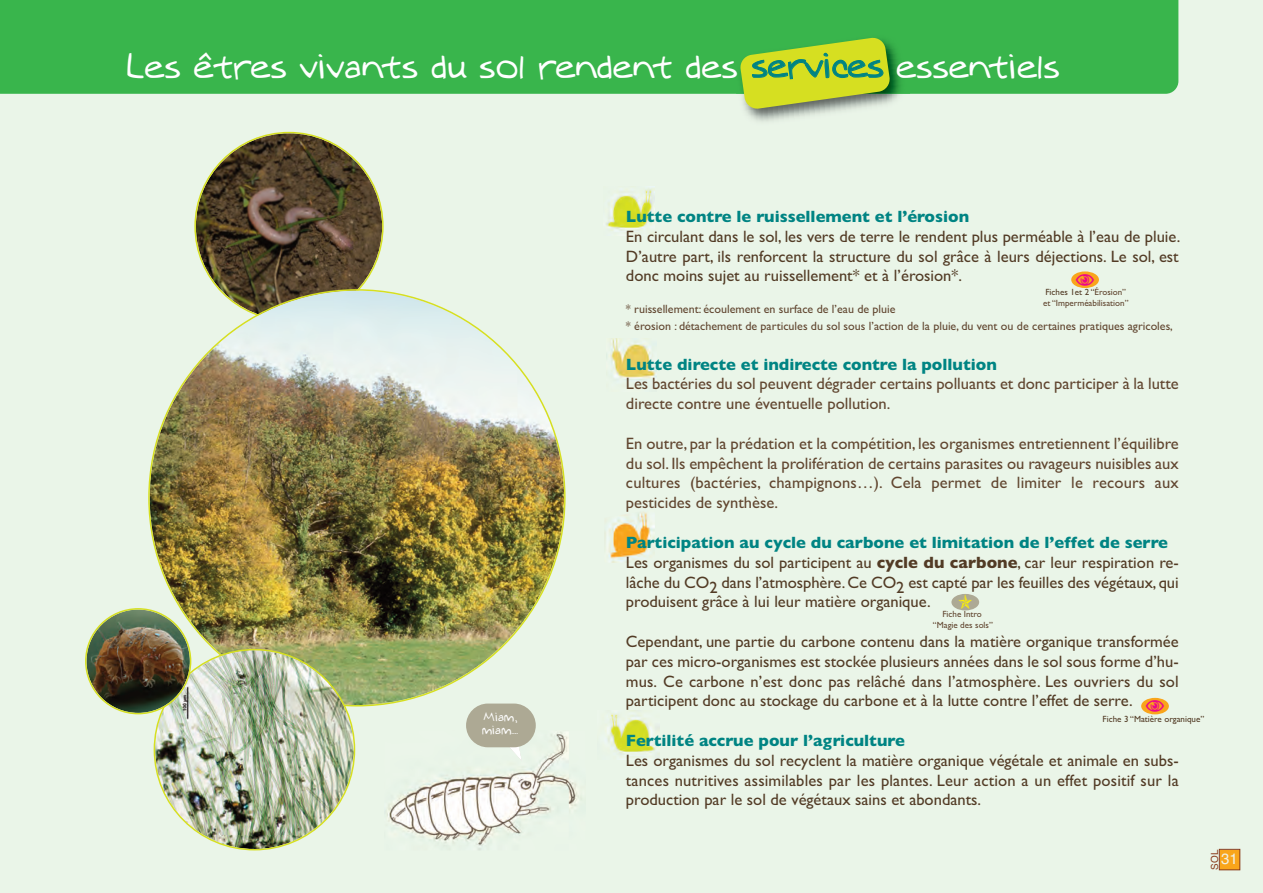
<style>
.page{position:relative;width:1263px;height:893px;background:#eaf5e8}
.page>*{position:absolute;margin:0;border:0;box-sizing:border-box;transform-origin:0 0}
.t1{font:33px "Augie";color:#fff}
.t2{font:16.5px/19.8px "Gill Sans";color:#523b25;text-align:justify}
.t3{font:16.5px/19.8px "Gill Sans";color:#614630}
.t4{font:700 16.5px "Gill Sans";color:#008483}
.t5{font:15px "Helvetica";color:#f1f1e5}
.t6{font:12px/17.5px "Gill Sans";color:#614630}
.t7{font:11.55px/12.8px "Augie";color:#fff}
.t8{font:9.9px "Helvetica";color:#893d1d}
.t9{font:9px/10.8px "Gill Sans";color:#614630;text-align:center}
.t10{font:9px "Gill Sans";color:#523b25}
.s1{color:#008483}
.s2{font-weight:700;color:#008483}
.s3{font-weight:700}
.s4{color:#523b25}
</style>
<div class="page">
<img style="left:606px;top:186px;width:48px;height:46px">
<img style="left:610px;top:338px;width:47px;height:42px">
<img style="left:604px;top:512px;width:51px;height:51px">
<img style="left:604px;top:710px;width:56px;height:46px">
<div style="left:1220px;top:850px;width:19px;height:19px;background:#f9a51b"></div>
<div style="left:1219px;top:849px;width:21px;height:21px;border:1px solid #893d1d"></div>
<div style="left:0;top:0;width:1178px;height:94px;background:#39b54c"></div>
<img style="left:745px;top:94px;width:154px;height:28px">
<img style="left:730px;top:28px;width:180px;height:66px">
<svg style="left:740px;top:37px;width:150px;height:73px"></svg>
<svg style="left:194px;top:132px;width:190px;height:157px"></svg>
<img style="left:387px;top:730px;width:195px;height:120px">
<img style="left:505px;top:746px;width:17px;height:15px">
<div style="left:466px;top:703px;width:70px;height:44px;background:#ada994;border-radius:22px"></div>
<svg style="left:1071px;top:271px;width:28px;height:17px"></svg>
<img style="left:148px;top:289px;width:418px;height:417px">
<div style="left:951px;top:594px;width:28px;height:16px;background:#ada994;border-radius:50%"></div>
<div style="left:1141px;top:698px;width:28px;height:16px;background:#f9a51b;border-radius:50%"></div>
<img style="left:85px;top:608px;width:270px;height:242px">
<svg style="left:1076px;top:274px;width:18px;height:12px"></svg>
<h1 class="t1" style="left:128px;top:47px;width:935px">Les êtres vivants du sol rendent des <span class="s1">services</span> essentiels</h1>
<p class="t7" style="left:482px;top:711px;width:38px">Miam, miam....</p>
<p class="t4" style="left:626px;top:207px;width:345px">Lutte contre le ruissellement et l’érosion</p>
<p class="t2" style="left:626px;top:226px;width:556px">En circulant dans le sol, les vers de terre le rendent plus perméable à l’eau de pluie.<br>D’autre part, ils renforcent la structure du sol grâce à leurs déjections. Le sol, est donc moins sujet au ruissellement* et à l’érosion*.</p>
<p class="t6" style="left:626px;top:300px;width:548px">* ruissellement: écoulement en surface de l’eau de pluie<br>* érosion : détachement de particules du sol sous l’action de la pluie, du vent ou de certaines pratiques agricoles,</p>
<p class="t4" style="left:626px;top:354px;width:372px">Lutte directe et indirecte contre la pollution</p>
<p class="t3" style="left:626px;top:374px;width:554px">Les bactéries du sol peuvent dégrader certains polluants et donc participer à la lutte directe contre une éventuelle pollution.</p>
<p class="t3" style="left:626px;top:433px;width:554px;text-align:justify">En outre, par la prédation et la compétition, les organismes entretiennent l’équilibre du sol. Ils empêchent la prolifération de certains parasites ou ravageurs nuisibles aux cultures (bactéries, champignons…). Cela permet de limiter le recours aux pesticides de synthèse.</p>
<p class="t2" style="left:626px;top:532px;width:554px;text-align:left"><span class="s2">Participation au cycle du carbone et limitation de l’effet de serre </span>Les organismes du sol participent au <span class="s3">cycle du carbone</span>, car leur respiration re&shy;lâche du CO2 dans l’atmosphère.Ce CO2 est capté par les feuilles des végétaux, qui produisent grâce à lui leur matière organique.</p>
<p class="t2" style="left:626px;top:631px;width:554px">Cependant, une partie du carbone contenu dans la matière organique transformée par ces micro-organismes est stockée plusieurs années dans le sol sous forme d’hu&shy;mus. Ce carbone n’est donc pas relâché dans l’atmosphère. Les ouvriers du sol participent donc au stockage du carbone et à la lutte contre l’effet de serre.</p>
<p class="t4" style="left:626px;top:730px;width:280px">Fertilité accrue pour l’agriculture</p>
<p class="t2" style="left:626px;top:750px;width:554px">Les organismes du sol recyclent la matière organique végétale et animale en subs&shy;tances nutritives assimilables par les plantes. Leur action a un effet positif sur la production par le sol de végétaux sains et abondants.</p>
<p class="t9" style="left:1043px;top:287px;width:87px;text-align:left"><span class="s4">Fiches 1et 2 “</span>Érosion” et “Imperméabilisation”</p>
<p class="t9" style="left:933px;top:609px;width:61px">Fiche Intro “Magie des sols”</p>
<p class="t10" style="left:1102px;top:713px;width:103px">Fiche 3 “Matière organique”</p>
<p class="t8" style="left:1209px;top:869px;width:21px;rotate:-90deg">SOL</p>
<p class="t5" style="left:1221px;top:850px;width:18px">31</p>
</div>
